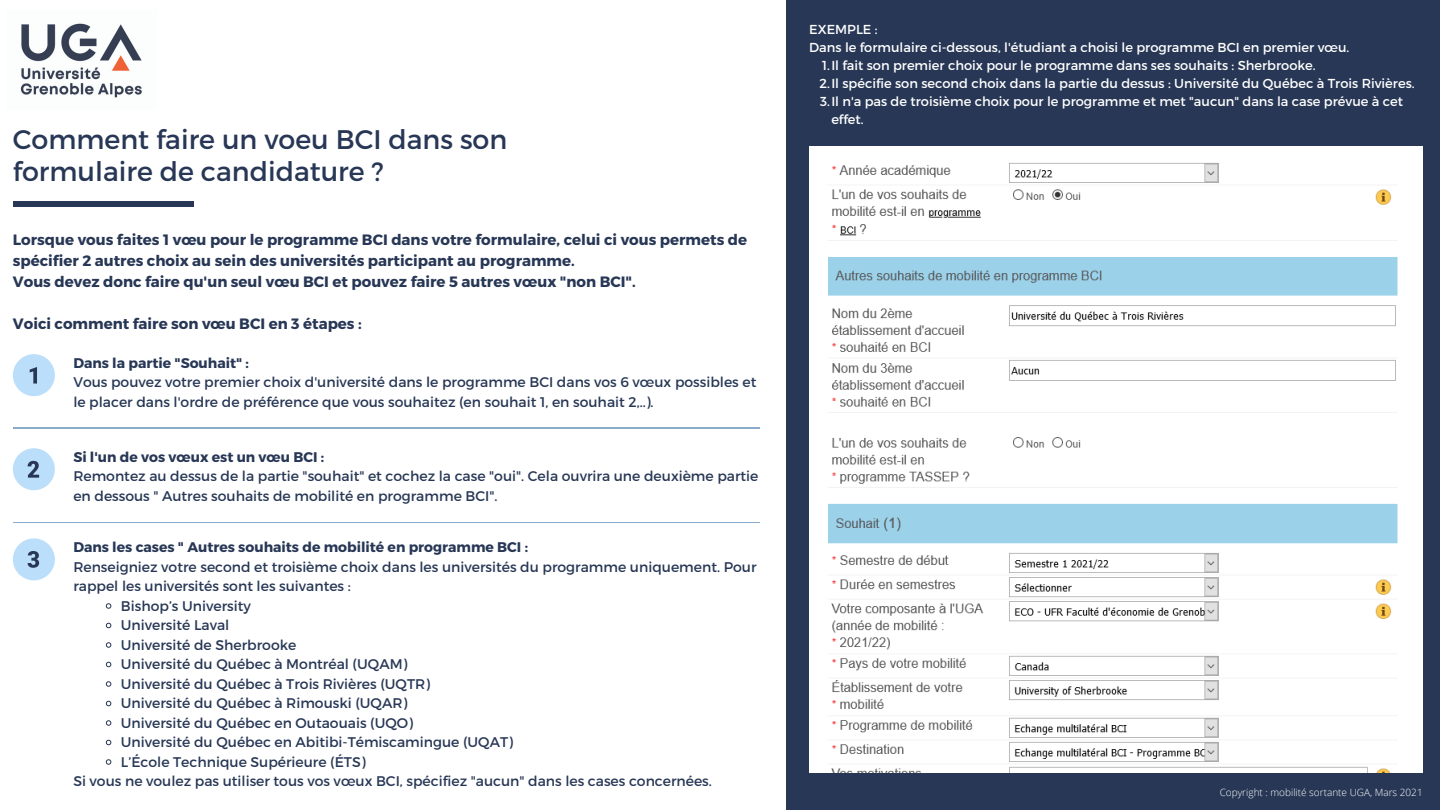
<style>
.page{position:relative;width:1440px;height:810px;background:#fff}
.page>*{position:absolute;margin:0;border:0;box-sizing:border-box;transform-origin:0 0}
.t1{font:26.9px/32.2px "Montserrat";color:#273755}
.t2{font:700 15px/21px "Montserrat";color:#273755}
.t3{font:14px/19.5px "Montserrat";color:#273755}
.t4{font:700 14px "Montserrat";color:#273755}
.t5{font:13px/18px "Montserrat";color:#fff}
.t6{font:300 10px "Open Sans";color:#fff}
</style>
<div class="page">
<div style="left:787px;top:0;width:653px;height:810px;background:#273755"></div>
<div style="left:13px;top:201px;width:181px;height:5px;background:#273755"></div>
<img style="left:809px;top:147px;width:614px;height:625px">
<hr style="left:13px;top:428px;width:746px;height:1px;background:#8aabca">
<img style="left:20px;top:23px;width:122px;height:75px">
<div style="left:13px;top:448px;width:42px;height:42px;background:#bbdefb;border-radius:50%"></div>
<svg style="left:28px;top:461px;width:11px;height:17px"></svg>
<svg style="left:105px;top:603px;width:7px;height:6px"></svg>
<svg style="left:105px;top:622px;width:7px;height:7px"></svg>
<svg style="left:105px;top:642px;width:7px;height:6px"></svg>
<svg style="left:105px;top:661px;width:7px;height:7px"></svg>
<svg style="left:105px;top:681px;width:7px;height:6px"></svg>
<svg style="left:105px;top:700px;width:7px;height:7px"></svg>
<svg style="left:105px;top:720px;width:7px;height:6px"></svg>
<svg style="left:105px;top:739px;width:7px;height:7px"></svg>
<svg style="left:105px;top:759px;width:7px;height:6px"></svg>
<div style="left:13px;top:354px;width:42px;height:42px;background:#bbdefb;border-radius:50%"></div>
<svg style="left:30px;top:367px;width:7px;height:17px"></svg>
<div style="left:13px;top:538px;width:42px;height:42px;background:#bbdefb;border-radius:50%"></div>
<svg style="left:28px;top:551px;width:11px;height:17px"></svg>
<hr style="left:13px;top:522px;width:746px;height:1px;background:#8aabca">
<hr style="left:13px;top:427px;width:746px;height:1px;background:#8aabca">
<p class="t1" style="left:13px;top:122px;width:496px">Comment faire un voeu BCI dans son formulaire de candidature ?</p>
<p class="t2" style="left:13px;top:228px;width:736px">Lorsque vous faites 1 vœu pour le programme BCI dans votre formulaire, celui ci vous permets de spécifier 2 autres choix au sein des universités participant au programme.</p>
<p class="t2" style="left:13px;top:270px;width:624px">Vous devez donc faire qu'un seul vœu BCI et pouvez faire 5 autres vœux "non BCI".</p>
<p class="t2" style="left:13px;top:312px;width:350px">Voici comment faire son vœu BCI en 3 étapes :</p>
<p class="t4" style="left:73px;top:354px;width:177px">Dans la partie "Souhait" :</p>
<p class="t3" style="left:73px;top:372px;width:685px">Vous pouvez votre premier choix d'université dans le programme BCI dans vos 6 vœux possibles et le placer dans l'ordre de préférence que vous souhaitez (en souhait 1, en souhait 2,..).</p>
<p class="t4" style="left:73px;top:448px;width:252px">Si l'un de vos vœux est un vœu BCI :</p>
<p class="t3" style="left:73px;top:466px;width:687px">Remontez au dessus de la partie "souhait" et cochez la case "oui". Cela ouvrira une deuxième partie en dessous " Autres souhaits de mobilité en programme BCI".</p>
<p class="t4" style="left:73px;top:538px;width:456px">Dans les cases " Autres souhaits de mobilité en programme BCI :</p>
<p class="t3" style="left:73px;top:556px;width:685px">Renseigniez votre second et troisième choix dans les universités du programme uniquement. Pour rappel les universités sont les suivantes :</p>
<p class="t3" style="left:121px;top:595px;width:131px">Bishop’s University</p>
<p class="t3" style="left:121px;top:615px;width:110px">Université Laval</p>
<p class="t3" style="left:121px;top:634px;width:177px">Université de Sherbrooke</p>
<p class="t3" style="left:121px;top:654px;width:288px">Université du Québec à Montréal (UQAM)</p>
<p class="t3" style="left:121px;top:673px;width:311px">Université du Québec à Trois Rivières (UQTR)</p>
<p class="t3" style="left:121px;top:693px;width:288px">Université du Québec à Rimouski (UQAR)</p>
<p class="t3" style="left:121px;top:712px;width:294px">Université du Québec en Outaouais (UQO)</p>
<p class="t3" style="left:121px;top:732px;width:394px">Université du Québec en Abitibi-Témiscamingue (UQAT)</p>
<p class="t3" style="left:121px;top:751px;width:246px">L’École Technique Supérieure (ÉTS)</p>
<p class="t3" style="left:73px;top:771px;width:640px">Si vous ne voulez pas utiliser tous vos vœux BCI, spécifiez "aucun" dans les cases concernées.</p>
<p class="t5" style="left:809px;top:20px;width:70px">EXEMPLE :</p>
<p class="t5" style="left:809px;top:38px;width:542px">Dans le formulaire ci-dessous, l'étudiant a choisi le programme BCI en premier vœu.</p>
<p class="t5" style="left:822px;top:56px;width:495px">1.Il fait son premier choix pour le programme dans ses souhaits : Sherbrooke.</p>
<p class="t5" style="left:820px;top:74px;width:597px">2.Il spécifie son second choix dans la partie du dessus : Université du Québec à Trois Rivières.</p>
<p class="t5" style="left:831px;top:92px;width:573px;text-indent:-11px">3.Il n'a pas de troisième choix pour le programme et met "aucun" dans la case prévue à cet effet.</p>
<p class="t6" style="left:1220px;top:785px;width:204px">Copyright : mobilité sortante UGA, Mars 2021</p>
</div>
